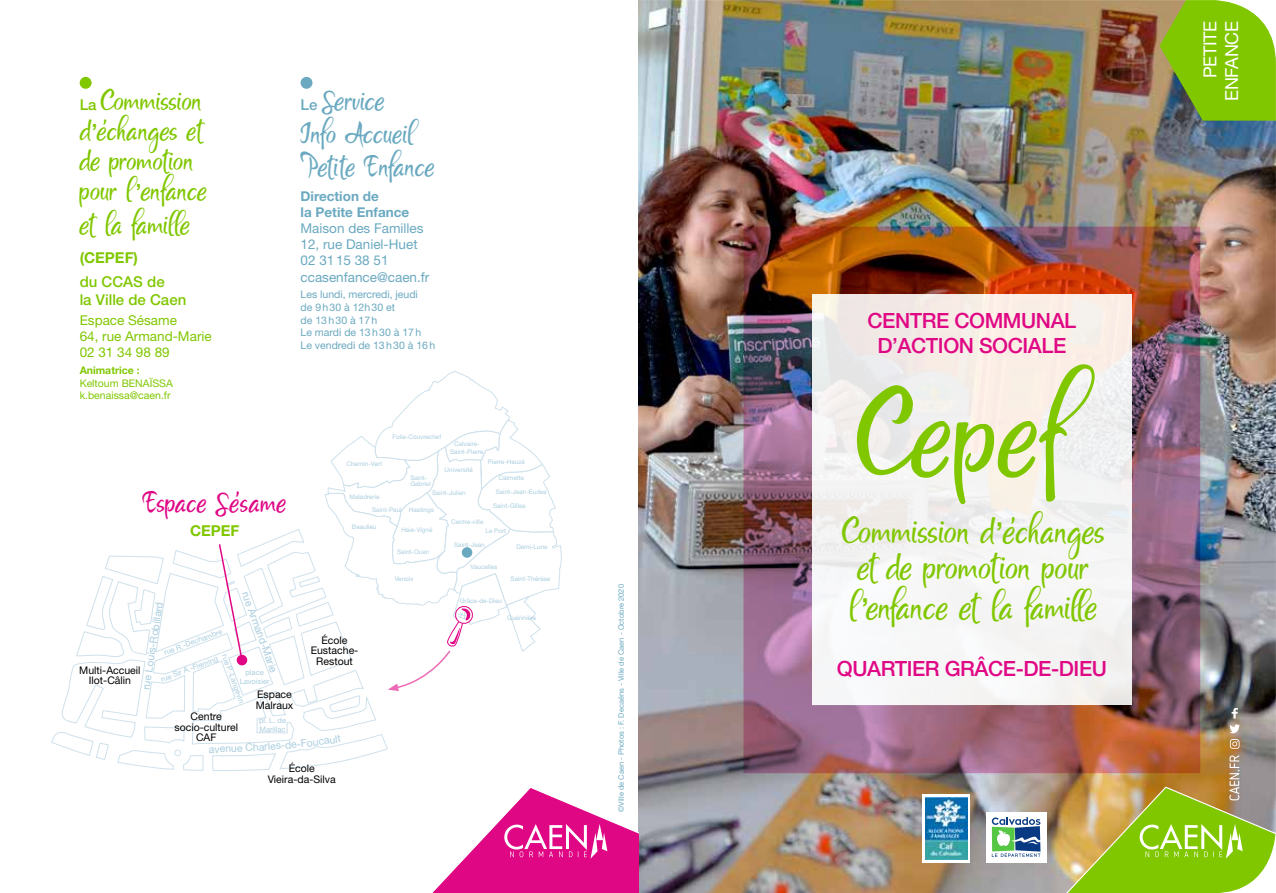
<style>
.page{position:relative;width:1276px;height:893px;background:#fff}
.page>*{position:absolute;margin:0;border:0;box-sizing:border-box;transform-origin:0 0}
.t1{font:124.5px "Martyn Demo";letter-spacing:-.015em;color:#80c700}
.t2{font:37.8px/36.2px "Martyn Demo";letter-spacing:-.01em;color:#80c700;text-align:center}
.t3{font:30px/30px "Martyn Demo";letter-spacing:-.01em;color:#80c700}
.t4{font:30px/33px "Martyn Demo";letter-spacing:-.015em;color:#6aa9c0}
.t5{font:30px "Martyn Demo";color:#e00785}
.t6{font:500 21px/25.2px "Helvetica Neue";letter-spacing:-.02em;color:#e00785;text-align:center}
.t7{font:18px/21.6px "Helvetica Neue";letter-spacing:-.02em;color:#fff;text-align:right}
.t8{font:500 15px/18px "Helvetica Neue";color:#80c700}
.t9{font:700 15px "Helvetica Neue";color:#80c700}
.t10{font:13.5px/16.2px "Helvetica Neue";color:#6aa9c0}
.t11{font:13.5px/16.2px "Helvetica Neue";color:#80c700}
.t12{font:700 13.5px/16.2px "Helvetica Neue";color:#6aa9c0}
.t13{font:10.5px/10.5px "Helvetica Neue";color:#000;text-align:center}
.t14{font:10.5px/12.6px "Helvetica Neue";color:#6aa9c0}
.t15{font:10.5px "Helvetica Neue";color:#aacedf}
.t16{font:10.5px/12.6px "Helvetica Neue";color:#80c700}
.t17{font:700 10.5px "Helvetica Neue";color:#80c700}
.t18{font:7.5px/9px "Helvetica Neue";color:#aacedf;text-align:center}
.t19{font:7.5px "Helvetica Neue";color:#6aa9c0}
.t20{font:6.3px/13.2px "Helvetica Neue";color:#aacedf}
.s1{font-family:"Helvetica Neue";font-weight:500;font-size:15px}
.s2{font-family:"Helvetica Neue";font-weight:500;font-size:22.5px}
.s3{font-family:"Helvetica Neue";font-weight:500;font-size:28.95px}
</style>
<div class="page">
<img style="left:79px;top:0;width:1197px;height:893px">
<div style="left:300px;top:77px;width:12px;height:12px;background:#6aa9c0;border-radius:50%"></div>
<div style="left:80px;top:77px;width:12px;height:12px;background:#80c700;border-radius:50%"></div>
<svg style="left:51px;top:344px;width:511px;height:427px"></svg>
<h3 class="t3" style="left:80px;top:87px;width:129px"><span class="s1">La</span> Commission d<span class="s2">’</span>échanges et de promotion pour l<span class="s2">’</span>enfance</h3>
<h3 class="t3" style="left:80px;top:212px;width:112px">et la famille</h3>
<h3 class="t9" style="left:80px;top:248px;width:60px">(CEPEF)</h3>
<h3 class="t8" style="left:80px;top:272px;width:108px">du CCAS de<br>la Ville de Caen</h3>
<h3 class="t11" style="left:80px;top:312px;width:134px">Espace Sésame<br>64, rue Armand-Marie<br>02 31 34 98 89</h3>
<h3 class="t17" style="left:80px;top:364px;width:62px">Animatrice :</h3>
<h3 class="t16" style="left:80px;top:377px;width:95px">Keltoum BENAÏSSA k.benaissa@caen.fr</h3>
<h3 class="t5" style="left:143px;top:484px;width:146px">Espace Sésame</h3>
<h3 class="t9" style="left:190px;top:521px;width:51px">CEPEF</h3>
<h3 class="t4" style="left:300px;top:86px;width:136px"><span class="s1">Le</span> Service<br>Info Accueil<br>Petite Enfance</h3>
<h3 class="t12" style="left:300px;top:187px;width:110px">Direction de<br>la Petite Enfance</h3>
<h3 class="t10" style="left:300px;top:220px;width:130px">Maison des Familles<br>12, rue Daniel-Huet<br>02 3115 38 51 ccasenfance@caen.fr</h3>
<h3 class="t14" style="left:300px;top:288px;width:136px">Les lundi, mercredi, jeudi<br>de 9h30 à 12h30 et<br>de 13h30 à 17h<br>Le mardi de 13h30 à 17h<br>Le vendredi de 13h30 à 16h</h3>
<p class="t20" style="left:392px;top:430px;width:50px">Folie-Couvrechef</p>
<p class="t20" style="left:450px;top:440px;width:35px;line-height:7.6px;text-align:center">Calvaire-<br>Saint-Pierre</p>
<p class="t20" style="left:488px;top:455px;width:39px">Pierre-Heuzé</p>
<p class="t20" style="left:498px;top:471px;width:27px">Calmette</p>
<p class="t20" style="left:493px;top:486px;width:55px;text-indent:3px">Saint-Jean-Eudes<br>Saint-Gilles</p>
<p class="t20" style="left:346px;top:457px;width:37px">Chemin-Vert</p>
<p class="t20" style="left:444px;top:463px;width:30px">Université</p>
<p class="t20" style="left:432px;top:486px;width:35px">Saint-Julien</p>
<p class="t20" style="left:409px;top:503px;width:27px">Hastings</p>
<p class="t20" style="left:410px;top:474px;width:22px;line-height:6.3px">Saint-<br>Gabriel</p>
<p class="t20" style="left:372px;top:490px;width:31px;text-indent:-23px">Maladrerie<br>Saint-Paul</p>
<p class="t20" style="left:352px;top:520px;width:26px">Beaulieu</p>
<p class="t20" style="left:451px;top:515px;width:34px">Centre-ville</p>
<p class="t20" style="left:454px;top:538px;width:32px">Saint-Jean</p>
<p class="t20" style="left:401px;top:523px;width:33px">Haie-Vigné</p>
<p class="t20" style="left:397px;top:545px;width:34px">Saint-Ouen</p>
<p class="t20" style="left:485px;top:524px;width:22px">Le Port</p>
<p class="t20" style="left:516px;top:540px;width:33px">Demi-Lune</p>
<p class="t20" style="left:395px;top:572px;width:20px">Venoix</p>
<p class="t20" style="left:470px;top:560px;width:28px">Vaucelles</p>
<p class="t20" style="left:510px;top:572px;width:41px">Saint-Thérèse</p>
<h3 class="t15" style="left:251px;top:590px;width:87px;rotate:70deg">rue Armand-Marie</h3>
<h3 class="t15" style="left:139px;top:689px;width:90px;rotate:-81deg">rue Louis-Robillard</h3>
<p class="t18" style="left:163px;top:648px;width:63px;rotate:-20deg">rue R.-Dechambre</p>
<p class="t18" style="left:229px;top:653px;width:53px;rotate:70deg">rue P.-Langevin</p>
<p class="t18" style="left:160px;top:675px;width:62px;rotate:-20deg">rue Sir A.-Fleming</p>
<h3 class="t13" style="left:79px;top:664px;width:63px">Multi-Accueil<br>Ilot-Câlin</h3>
<p class="t18" style="left:240px;top:667px;width:31px">place<br>Lavoisier</p>
<p class="t18" style="left:259px;top:716px;width:29px;line-height:8.2px;text-align:left">pl. L. de<br>Marillac</p>
<h3 class="t13" style="left:256px;top:689px;width:39px;text-align:left">Espace<br>Malraux</h3>
<h3 class="t13" style="left:174px;top:711px;width:65px">Centre socio-culturel<br>CAF</h3>
<h3 class="t15" style="left:252px;top:741px;width:24px;rotate:-4deg">harle</h3>
<h3 class="t15" style="left:275px;top:739px;width:23px;rotate:-5deg">s-de</h3>
<h3 class="t13" style="left:311px;top:634px;width:49px">École<br>Eustache-<br>Restout</h3>
<h3 class="t13" style="left:268px;top:763px;width:70px">École<br>Vieira-da-Silva</h3>
<p class="t20" style="left:460px;top:594px;width:44px">Grâce-de-Dieu</p>
<p class="t20" style="left:507px;top:611px;width:31px">Guérinière</p>
<p class="t19" style="left:617px;top:812px;width:229px;rotate:-90deg">©Ville de Caen - Photos : F. Decaëns - Ville de Caen - Octobre 2020</p>
<h3 class="t6" style="left:867px;top:308px;width:210px">CENTRE COMMUNAL<br>D’ACTION SOCIALE</h3>
<h1 class="t1" style="left:857px;top:357px;width:214px">Cepef</h1>
<h2 class="t2" style="left:842px;top:516px;width:265px">Commission d<span class="s3">’</span>échanges et de promotion pour</h2>
<h2 class="t2" style="left:850px;top:592px;width:249px">l<span class="s3">’</span>enfance et la famille</h2>
<h3 class="t6" style="left:837px;top:656px;width:272px">QUARTIER GRÂCE-DE-DIEU</h3>
<h3 class="t7" style="left:1199px;top:101px;width:81px;rotate:-90deg">PETITE<br>ENFANCE</h3>
</div>
